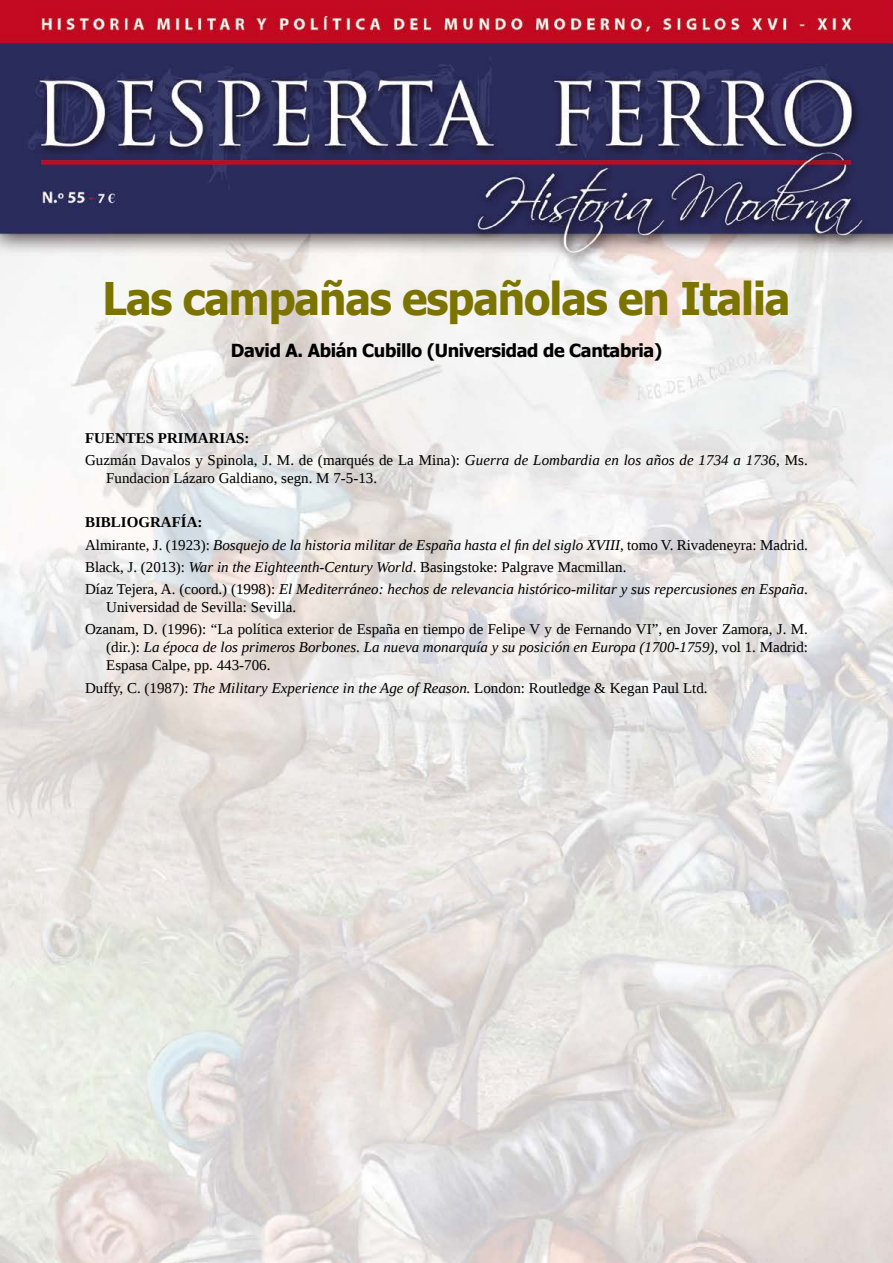
<style>
.page{position:relative;width:893px;height:1263px;background:#fff}
.page>*{position:absolute;margin:0;border:0;box-sizing:border-box;transform-origin:0 0}
.t1{font:700 45px "Tahoma";letter-spacing:-.025em;color:#7c7400;scale:.95 1}
.t2{font:700 18px "Tahoma";letter-spacing:-.02em;color:#000}
.t3{font:italic 15px/22.2px "Liberation Serif";color:#000}
.t4{font:15px/22.2px "Liberation Serif";color:#000}
.s1{font-weight:700}
.s2{font-style:italic}
.s3{font-weight:700;font-style:normal}
.s4{font-style:normal}
</style>
<div class="page">
<img style="left:0;top:0;width:893px;height:1263px">
<h1 class="t1" style="left:103px;top:267px;width:726px">Las campañas españolas en Italia</h1>
<p class="t2" style="left:231px;top:337px;width:433px">David A. Abián Cubillo (Universidad de Cantabria)</p>
<p class="t4" style="left:85px;top:426px;width:724px"><span class="s1">FUENTES PRIMARIAS:<br></span>Guzmán Davalos y Spinola, J. M. de (marqués de La Mina): <span class="s2">Guerra de Lombardia en los años de 1734 a 1736</span>, Ms.</p>
<p class="t4" style="left:106px;top:467px;width:272px">Fundacion Lázaro Galdiano, segn. M 7-5-13.</p>
<p class="t3" style="left:85px;top:511px;width:724px"><span class="s3">BIBLIOGRAFÍA:<br></span><span class="s4">Almirante, J. (1923):</span> Bosquejo de la historia militar de España hasta el fin del siglo XVIII, <span class="s4">tomo V. Rivadeneyra: Madrid.<br>Black, J. (2013):</span> War in the Eighteenth-Century World<span class="s4">. Basingstoke: Palgrave Macmillan.<br>Díaz Tejera, A. (coord.) (1998):</span> El Mediterráneo: hechos de relevancia histórico-militar y sus repercusiones en España<span class="s4">.</span></p>
<p class="t4" style="left:85px;top:596px;width:724px;text-indent:21px">Universidad de Sevilla: Sevilla.<br>Ozanam, D. (1996): “La política exterior de España en tiempo de Felipe V y de Fernando VI”, en Jover Zamora, J. M.</p>
<p class="t3" style="left:106px;top:638px;width:703px;line-height:18px"><span class="s4">(dir.):</span> La época de los primeros Borbones. La nueva monarquía y su posición en Europa (1700-1759)<span class="s4">, vol 1. Madrid:<br>Espasa Calpe, pp. 443-706.</span></p>
<p class="t4" style="left:85px;top:676px;width:624px">Duffy, C. (1987): <span class="s2">The Military Experience in the Age of Reason.</span> London: Routledge &amp; Kegan Paul Ltd.</p>
</div>
